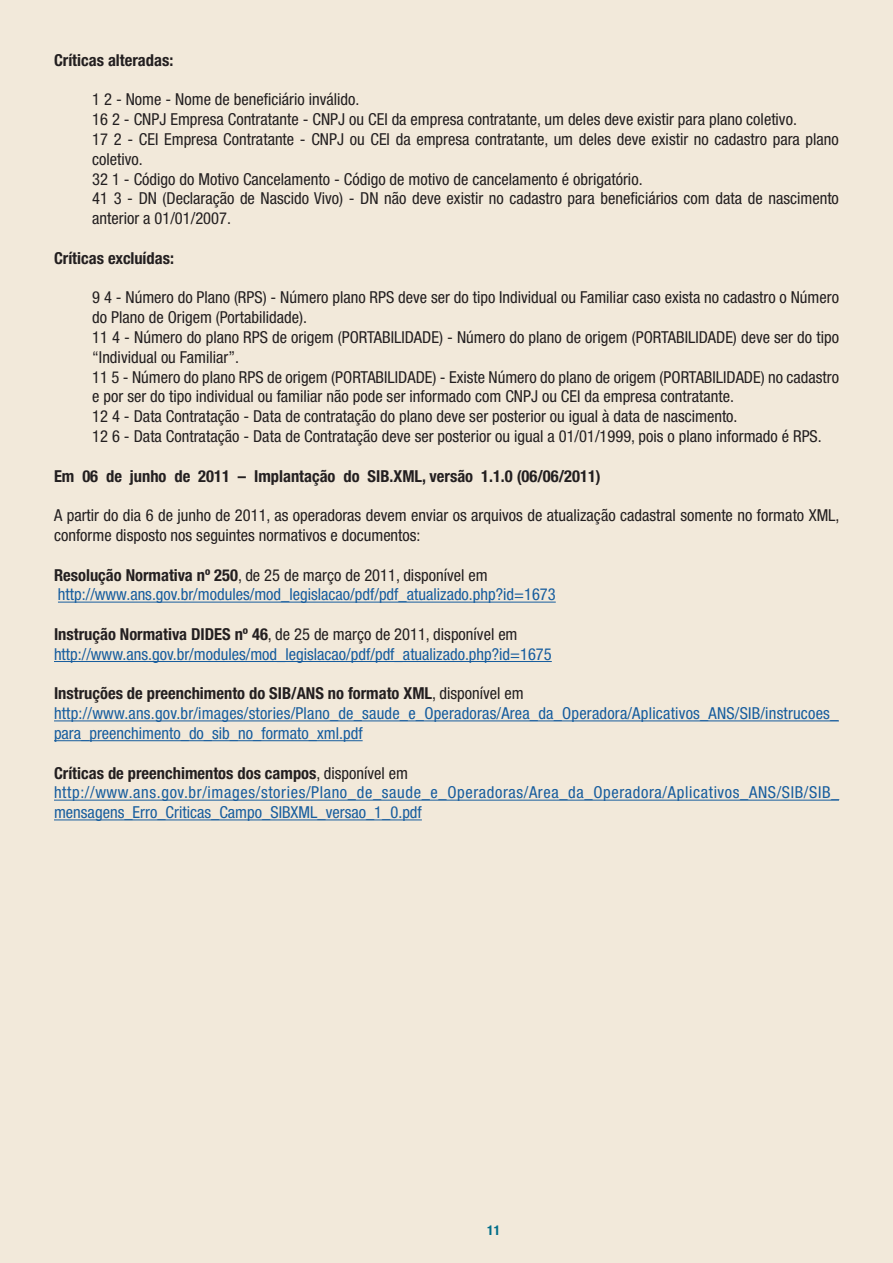
<style>
.page{position:relative;width:893px;height:1263px;background:#f2e9da}
.page>*{position:absolute;margin:0;border:0;box-sizing:border-box;transform-origin:0 0}
.t1{font:condensed 16.5px/19.8px "Helvetica Neue LT Std";color:#231f20}
.t2{font:condensed 16.5px/19.8px "Helvetica Neue LT Std";color:#175d9e}
.t3{font:condensed 16.5px/19.8px "Helvetica Neue LT Std";letter-spacing:.04em;color:#175d9e}
.t4{font:700 condensed 16.5px "Helvetica Neue LT Std";color:#231f20}
.t5{font:700 condensed 13.5px "Helvetica Neue LT Std";color:#006d89}
.s1{font-weight:700;color:#231f20}
.s2{color:#231f20}
</style>
<div class="page">
<hr style="left:58px;top:602px;width:498px;height:1px;background:#175d9e">
<hr style="left:54px;top:661px;width:498px;height:1px;background:#175d9e">
<hr style="left:54px;top:720px;width:785px;height:1px;background:#175d9e">
<hr style="left:54px;top:740px;width:309px;height:1px;background:#175d9e">
<hr style="left:54px;top:800px;width:785px;height:1px;background:#175d9e">
<hr style="left:54px;top:819px;width:368px;height:1px;background:#175d9e">
<p class="t4" style="left:54px;top:50px;width:121px">Críticas alteradas:</p>
<p class="t1" style="left:92px;top:90px;width:748px">1 2 - Nome - Nome de beneficiário inválido.<br>16 2 - CNPJ Empresa Contratante - CNPJ ou CEI da empresa contratante, um deles deve existir para plano coletivo.<br>17 2 - CEI Empresa Contratante - CNPJ ou CEI da empresa contratante, um deles deve existir no cadastro para plano coletivo.<br>32 1 - Código do Motivo Cancelamento - Código de motivo de cancelamento é obrigatório.<br>41 3 - DN (Declaração de Nascido Vivo) - DN não deve existir no cadastro para beneficiários com data de nascimento anterior a 01/01/2007.</p>
<p class="t4" style="left:54px;top:248px;width:122px">Críticas excluídas:</p>
<p class="t1" style="left:92px;top:288px;width:748px">9 4 - Número do Plano (RPS) - Número plano RPS deve ser do tipo Individual ou Familiar caso exista no cadastro o Número do Plano de Origem (Portabilidade).<br>11 4 - Número do plano RPS de origem (PORTABILIDADE) - Número do plano de origem (PORTABILIDADE) deve ser do tipo “Individual ou Familiar”.<br>11 5 - Número do plano RPS de origem (PORTABILIDADE) - Existe Número do plano de origem (PORTABILIDADE) no cadastro e por ser do tipo individual ou familiar não pode ser informado com CNPJ ou CEI da empresa contratante.<br>12 4 - Data Contratação - Data de contratação do plano deve ser posterior ou igual à data de nascimento.<br>12 6 - Data Contratação - Data de Contratação deve ser posterior ou igual a 01/01/1999, pois o plano informado é RPS.</p>
<p class="t4" style="left:54px;top:466px;width:548px">Em 06 de junho de 2011 – Implantação do SIB.XML, versão 1.1.0 (06/06/2011)</p>
<p class="t1" style="left:54px;top:505px;width:787px">A partir do dia 6 de junho de 2011, as operadoras devem enviar os arquivos de atualização cadastral somente no formato XML, conforme disposto nos seguintes normativos e documentos:</p>
<p class="t2" style="left:54px;top:565px;width:503px"><span class="s1">Resolução Normativa nº 250</span><span class="s2">, de 25 de março de 2011, disponível em </span>http://www.ans.gov.br/modules/mod_legislacao/pdf/pdf_atualizado.php?id=1673</p>
<p class="t2" style="left:54px;top:624px;width:499px"><span class="s1">Instrução Normativa DIDES nº 46</span><span class="s2">, de 25 de março de 2011, disponível em </span>http://www.ans.gov.br/modules/mod_legislacao/pdf/pdf_atualizado.php?id=1675</p>
<p class="t2" style="left:54px;top:684px;width:786px"><span class="s1">Instruções de preenchimento do SIB/ANS no formato XML</span><span class="s2">, disponível em </span>http://www.ans.gov.br/images/stories/Plano_de_saude_e_Operadoras/Area_da_Operadora/Aplicativos_ANS/SIB/instrucoes_ para_preenchimento_do_sib_no_formato_xml.pdf</p>
<p class="t3" style="left:54px;top:763px;width:787px"><span class="s1">Críticas de preenchimentos dos campos</span><span class="s2">, disponível em </span>http://www.ans.gov.br/images/stories/Plano_de_saude_e_Operadoras/Area_da_Operadora/Aplicativos_ANS/SIB/SIB_ mensagens_Erro_Criticas_Campo_SIBXML_versao_1_0.pdf</p>
<p class="t5" style="left:487px;top:1221px;width:14px">11</p>
</div>
